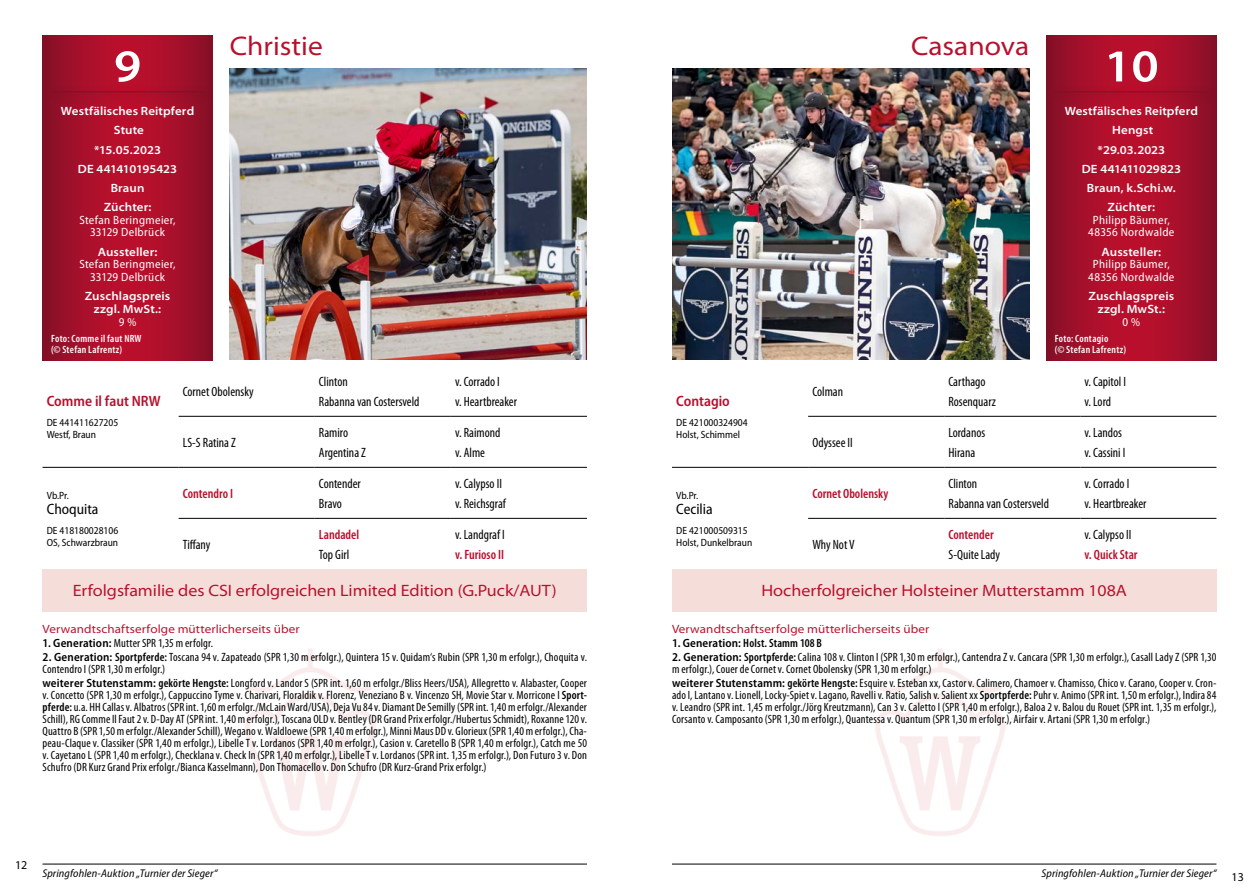
<style>
.page{position:relative;width:1259px;height:893px;background:#fff}
.page>*{position:absolute;margin:0;border:0;box-sizing:border-box;transform-origin:0 0}
.t1{font:600 45.9px "Myriad Pro";color:#fff;scale:1.11 1}
.t2{font:semi-expanded 27px "Myriad Pro";color:#b90f2c}
.t3{font:semi-expanded 16.5px "Myriad Pro";color:#b90f2c}
.t4{font:600 semi-condensed 15px "Myriad Pro";color:#b90f2c}
.t5{font:semi-condensed 15px "Myriad Pro";color:#000}
.t6{font:condensed 13.5px/19.8px "Myriad Pro";color:#000}
.t7{font:600 condensed 13.5px "Myriad Pro";color:#b90f2c}
.t8{font:condensed 12px/12px "Myriad Pro";letter-spacing:.01em;color:#000}
.t9{font:600 semi-expanded 12px/19.2px "Myriad Pro";letter-spacing:.01em;color:#fff;text-align:center}
.t10{font:semi-condensed 12px/12.8px "Myriad Pro";letter-spacing:.03em;color:#fff;text-align:center}
.t11{font:semi-expanded 12px "Myriad Pro";letter-spacing:.01em;color:#b90f2c}
.t12{font:600 condensed 12px "Myriad Pro";letter-spacing:.015em;color:#000}
.t13{font:12px "Myriad Pro";color:#000}
.t14{font:italic semi-condensed 11.25px "Myriad Pro";letter-spacing:.01em;color:#000}
.t15{font:semi-condensed 10.5px/12px "Myriad Pro";color:#000}
.t16{font:600 condensed 10.5px/10.5px "Myriad Pro";letter-spacing:.03em;color:#fff}
.s1{font-weight:600;font-stretch:semi-condensed}
.s2{font-weight:600}
.s3{font-stretch:semi-condensed}
</style>
<div class="page">
<hr style="left:672px;top:864px;width:544px;height:1px;background:#000">
<hr style="left:43px;top:864px;width:544px;height:1px;background:#000">
<img style="left:230px;top:68px;width:357px;height:292px">
<svg style="left:43px;top:35px;width:170px;height:325px;background:#a50f2a"></svg>
<div style="left:46px;top:86px;width:169px;height:18px;background:#000;opacity:.4"></div>
<hr style="left:51px;top:91px;width:153px;height:1px;background:#7f0f25">
<hr style="left:179px;top:416px;width:136px;height:1px;background:#000">
<hr style="left:315px;top:416px;width:136px;height:1px;background:#000">
<hr style="left:451px;top:416px;width:136px;height:1px;background:#000">
<hr style="left:43px;top:467px;width:136px;height:1px;background:#000">
<hr style="left:179px;top:467px;width:136px;height:1px;background:#000">
<hr style="left:315px;top:467px;width:136px;height:1px;background:#000">
<hr style="left:451px;top:467px;width:136px;height:1px;background:#000">
<hr style="left:179px;top:518px;width:136px;height:1px;background:#000">
<hr style="left:315px;top:518px;width:136px;height:1px;background:#000">
<hr style="left:451px;top:518px;width:136px;height:1px;background:#000">
<div style="left:43px;top:569px;width:544px;height:42px;background:#f5ded9"></div>
<img style="left:672px;top:68px;width:357px;height:292px">
<svg style="left:1046px;top:35px;width:170px;height:325px;background:#a50f2a"></svg>
<div style="left:1050px;top:86px;width:168px;height:18px;background:#000;opacity:.4"></div>
<hr style="left:1054px;top:91px;width:154px;height:1px;background:#7f0f25">
<hr style="left:808px;top:416px;width:136px;height:1px;background:#000">
<hr style="left:944px;top:416px;width:136px;height:1px;background:#000">
<hr style="left:1080px;top:416px;width:136px;height:1px;background:#000">
<hr style="left:672px;top:467px;width:136px;height:1px;background:#000">
<hr style="left:808px;top:467px;width:136px;height:1px;background:#000">
<hr style="left:944px;top:467px;width:136px;height:1px;background:#000">
<hr style="left:1080px;top:467px;width:136px;height:1px;background:#000">
<hr style="left:808px;top:518px;width:136px;height:1px;background:#000">
<hr style="left:944px;top:518px;width:136px;height:1px;background:#000">
<hr style="left:1080px;top:518px;width:136px;height:1px;background:#000">
<div style="left:672px;top:569px;width:544px;height:42px;background:#f5ded9"></div>
<h1 class="t1" style="left:114px;top:37px;width:26px">9</h1>
<p class="t9" style="left:61px;top:101px;width:135px">Westfälisches Reitpferd<br>Stute<br>*15.05.2023<br>DE 441410195423<br>Braun<br>Züchter:</p>
<p class="t10" style="left:79px;top:213px;width:98px">Stefan Beringmeier,<br>33129 Delbrück</p>
<p class="t9" style="left:98px;top:242px;width:61px">Aussteller:</p>
<p class="t10" style="left:79px;top:258px;width:98px">Stefan Beringmeier,<br>33129 Delbrück</p>
<p class="t9" style="left:85px;top:289px;width:87px;line-height:12.8px">Zuschlagspreis zzgl. MwSt.:</p>
<p class="t10" style="left:119px;top:315px;width:19px">9 %</p>
<p class="t16" style="left:51px;top:333px;width:92px">Foto: Comme il faut NRW (© Stefan Lafrentz)</p>
<h2 class="t2" style="left:230px;top:29px;width:95px">Christie</h2>
<p class="t4" style="left:47px;top:391px;width:115px">Comme il faut NRW</p>
<p class="t15" style="left:47px;top:416px;width:73px">DE 441411627205<br>Westf, Braun</p>
<p class="t15" style="left:47px;top:489px;width:24px">Vb.Pr.</p>
<p class="t5" style="left:47px;top:499px;width:53px">Choquita</p>
<p class="t15" style="left:47px;top:524px;width:73px">DE 418180028106<br>OS, Schwarzbraun</p>
<p class="t6" style="left:183px;top:381px;width:72px">Cornet Obolensky</p>
<p class="t6" style="left:319px;top:371px;width:102px">Clinton<br>Rabanna van Costersveld</p>
<p class="t6" style="left:455px;top:371px;width:63px">v. Corrado I<br>v. Heartbreaker</p>
<p class="t6" style="left:183px;top:432px;width:54px">LS-S Ratina Z</p>
<p class="t6" style="left:319px;top:422px;width:48px">Ramiro<br>Argentina Z</p>
<p class="t6" style="left:455px;top:422px;width:47px">v. Raimond v. Alme</p>
<p class="t7" style="left:183px;top:485px;width:52px">Contendro I</p>
<p class="t6" style="left:319px;top:473px;width:43px">Contender<br>Bravo</p>
<p class="t6" style="left:455px;top:473px;width:52px">v. Calypso II v. Reichsgraf</p>
<p class="t6" style="left:183px;top:534px;width:29px">Tiffany</p>
<p class="t6" style="left:455px;top:525px;width:51px">v. Landgraf I</p>
<p class="t7" style="left:455px;top:546px;width:51px">v. Furioso II</p>
<p class="t7" style="left:319px;top:526px;width:42px">Landadel</p>
<p class="t6" style="left:319px;top:544px;width:32px">Top Girl</p>
<h3 class="t3" style="left:73px;top:580px;width:485px">Erfolgsfamilie des CSI erfolgreichen Limited Edition (G.Puck/AUT)</h3>
<p class="t11" style="left:43px;top:621px;width:259px">Verwandtschaftserfolge mütterlicherseits über</p>
<p class="t8" style="left:43px;top:637px;width:172px"><span class="s1">1. Generation:</span> Mutter SPR 1,35 m erfolgr.</p>
<p class="t8" style="left:43px;top:651px;width:546px"><span class="s1">2. Generation:</span> <span class="s2">Sportpferde:</span> Toscana 94 v. Zapateado (SPR 1,30 m erfolgr.), Quintera 15 v. Quidam‘s Rubin (SPR 1,30 m erfolgr.), Choquita v.<br>Contendro I (SPR 1,30 m erfolgr.)</p>
<p class="t8" style="left:43px;top:677px;width:546px;text-align:justify"><span class="s1">weiterer Stutenstamm:</span> <span class="s2">gekörte Hengste:</span> Longford v. Landor S (SPR int. 1,60 m erfolgr./Bliss Heers/USA), Allegretto v. Alabaster, Cooper v. Concetto (SPR 1,30 m erfolgr.), Cappuccino Tyme v. Charivari, Floraldik v. Florenz, Veneziano B v. Vincenzo SH, Movie Star v. Morricone I <span class="s2">Sport&shy;pferde:</span> u.a. HH Callas v. Albatros (SPR int. 1,60 m erfolgr./McLain Ward/USA), Deja Vu 84 v. Diamant De Semilly (SPR int. 1,40 m erfolgr./Alexander Schill), RG Comme Il Faut 2 v. D-Day AT (SPR int. 1,40 m erfolgr.), Toscana OLD v. Bentley (DR Grand Prix erfolgr./Hubertus Schmidt), Roxanne 120 v.<br>Quattro B (SPR 1,50 m erfolgr./Alexander Schill), Wegano v. Waldloewe (SPR 1,40 m erfolgr.), Minni Maus DD v. Glorieux (SPR 1,40 m erfolgr.), Cha&shy;peau-Claque v. Classiker (SPR 1,40 m erfolgr.), Libelle T v. Lordanos (SPR 1,40 m erfolgr.), Casion v. Caretello B (SPR 1,40 m erfolgr.), Catch me 50 v. Cayetano L (SPR 1,40 m erfolgr.), Checklana v. Check In (SPR 1,40 m erfolgr.), Libelle T v. Lordanos (SPR int. 1,35 m erfolgr.), Don Futuro 3 v. Don Schufro (DR Kurz Grand Prix erfolgr./Bianca Kasselmann), Don Thomacello v. Don Schufro (DR Kurz-Grand Prix erfolgr.)</p>
<p class="t13" style="left:15px;top:857px;width:14px">12</p>
<p class="t14" style="left:43px;top:866px;width:176px">Springfohlen-Auktion „Turnier der Sieger“</p>
<p class="t4" style="left:676px;top:391px;width:55px">Contagio</p>
<p class="t15" style="left:676px;top:416px;width:73px">DE 421000324904<br>Holst, Schimmel</p>
<p class="t15" style="left:676px;top:489px;width:24px">Vb.Pr.</p>
<p class="t5" style="left:676px;top:499px;width:38px">Cecilia</p>
<p class="t15" style="left:676px;top:524px;width:78px">DE 421000509315<br>Holst, Dunkelbraun</p>
<h2 class="t2" style="left:911px;top:29px;width:119px">Casanova</h2>
<h1 class="t1" style="left:1104px;top:37px;width:51px">10</h1>
<p class="t9" style="left:1064px;top:101px;width:135px">Westfälisches Reitpferd<br>Hengst<br>*29.03.2023<br>DE 441411029823<br>Braun, k.Schi.w.<br>Züchter:</p>
<p class="t10" style="left:1088px;top:213px;width:88px">Philipp Bäumer,<br>48356 Nordwalde</p>
<p class="t9" style="left:1101px;top:242px;width:61px">Aussteller:</p>
<p class="t10" style="left:1088px;top:258px;width:88px">Philipp Bäumer,<br>48356 Nordwalde</p>
<p class="t9" style="left:1088px;top:289px;width:87px;line-height:12.8px">Zuschlagspreis zzgl. MwSt.:</p>
<p class="t10" style="left:1122px;top:315px;width:19px">0 %</p>
<p class="t16" style="left:1054px;top:333px;width:73px">Foto: Contagio<br>(© Stefan Lafrentz)</p>
<p class="t6" style="left:812px;top:381px;width:32px">Colman</p>
<p class="t6" style="left:948px;top:371px;width:49px">Carthago<br>Rosenquarz</p>
<p class="t6" style="left:1084px;top:371px;width:43px">v. Capitol I v. Lord</p>
<p class="t6" style="left:812px;top:432px;width:42px">Odyssee II</p>
<p class="t6" style="left:948px;top:422px;width:38px">Lordanos<br>Hirana</p>
<p class="t6" style="left:1084px;top:422px;width:42px">v. Landos v. Cassini I</p>
<p class="t7" style="left:812px;top:485px;width:77px">Cornet Obolensky</p>
<p class="t6" style="left:948px;top:473px;width:102px">Clinton<br>Rabanna van Costersveld</p>
<p class="t6" style="left:1084px;top:473px;width:63px">v. Corrado I<br>v. Heartbreaker</p>
<p class="t6" style="left:812px;top:534px;width:44px">Why Not V</p>
<p class="t7" style="left:948px;top:526px;width:47px">Contender</p>
<p class="t6" style="left:948px;top:544px;width:53px">S-Quite Lady</p>
<p class="t6" style="left:1084px;top:525px;width:48px">v. Calypso II</p>
<p class="t7" style="left:1084px;top:546px;width:54px">v. Quick Star</p>
<h3 class="t3" style="left:761px;top:580px;width:367px">Hocherfolgreicher Holsteiner Mutterstamm 108A</h3>
<p class="t11" style="left:672px;top:621px;width:259px">Verwandtschaftserfolge mütterlicherseits über</p>
<p class="t12" style="left:672px;top:636px;width:151px"><span class="s3">1. Generation:</span> Holst. Stamm 108 B</p>
<p class="t8" style="left:672px;top:651px;width:546px"><span class="s1">2. Generation:</span> <span class="s2">Sportpferde:</span> Calina 108 v. Clinton I (SPR 1,30 m erfolgr.), Cantendra Z v. Cancara (SPR 1,30 m erfolgr.), Casall Lady Z (SPR 1,30 m erfolgr.), Couer de Cornet v. Cornet Obolensky (SPR 1,30 m erfolgr.)</p>
<p class="t8" style="left:672px;top:677px;width:546px;text-align:justify"><span class="s1">weiterer Stutenstamm:</span> <span class="s2">gekörte Hengste:</span> Esquire v. Esteban xx, Castor v. Calimero, Chamoer v. Chamisso, Chico v. Carano, Cooper v. Cron&shy;ado I, Lantano v. Lionell, Locky-Spiet v. Lagano, Ravelli v. Ratio, Salish v. Salient xx <span class="s2">Sportpferde:</span> Puhr v. Animo (SPR int. 1,50 m erfolgr.), Indira 84 v. Leandro (SPR int. 1,45 m erfolgr./Jörg Kreutzmann), Can 3 v. Caletto I (SPR 1,40 m erfolgr.), Baloa 2 v. Balou du Rouet (SPR int. 1,35 m erfolgr.), Corsanto v. Camposanto (SPR 1,30 m erfolgr.), Quantessa v. Quantum (SPR 1,30 m erfolgr.), Airfair v. Artani (SPR 1,30 m erfolgr.)</p>
<p class="t14" style="left:1041px;top:866px;width:176px">Springfohlen-Auktion „Turnier der Sieger“</p>
<p class="t13" style="left:1231px;top:869px;width:14px">13</p>
</div>
